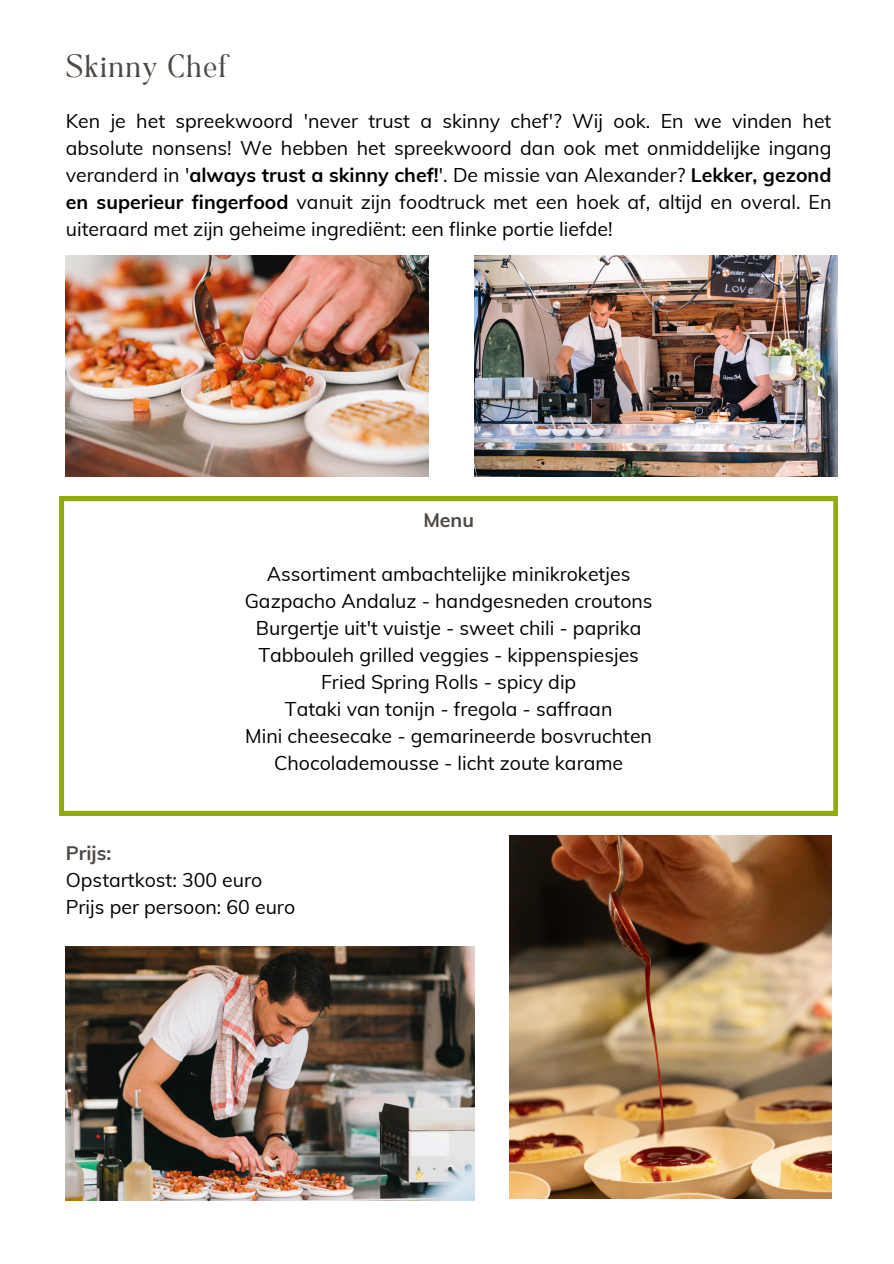
<style>
.page{position:relative;width:894px;height:1264px;background:#fff}
.page>*{position:absolute;margin:0;border:0;box-sizing:border-box;transform-origin:0 0}
.t1{font:22.5px "TAN Angleton";color:#4e4945}
.t2{font:19.5px/27px "Muli";color:#000;text-align:justify}
.t3{font:700 19.5px "Muli";color:#4e4945}
.s1{font-weight:700}
</style>
<div class="page">
<svg style="left:60px;top:496px;width:777px;height:319px"></svg>
<img style="left:66px;top:256px;width:363px;height:220px">
<img style="left:474px;top:256px;width:363px;height:220px">
<img style="left:66px;top:946px;width:408px;height:254px">
<img style="left:509px;top:835px;width:322px;height:363px">
<h1 class="t1" style="left:65px;top:54px;width:163px">Skinny Chef</h1>
<p class="t2" style="left:66px;top:107px;width:766px">Ken je het spreekwoord 'never trust a skinny chef'? Wij ook. En we vinden het absolute nonsens! We hebben het spreekwoord dan ook met onmiddelijke ingang veranderd in '<span class="s1">always trust a skinny chef!</span>'. De missie van Alexander? <span class="s1">Lekker, gezond en superieur fingerfood</span> vanuit zij n foodtruck met een hoek af, altijd en overal. En uiteraard met zijn geheime ingrediënt: een flinke portie liefde!</p>
<h2 class="t3" style="left:423px;top:507px;width:52px">Menu</h2>
<p class="t2" style="left:267px;top:560px;width:365px">Assortiment ambachtelij ke minikroketjes</p>
<p class="t2" style="left:245px;top:587px;width:409px">Gazpacho Andaluz - handgesneden croutons</p>
<p class="t2" style="left:256px;top:614px;width:387px">Burgertje uit't vuistje - sweet chili - paprika</p>
<p class="t2" style="left:258px;top:641px;width:382px">Tabbouleh grilled veggies - kippenspiesjes</p>
<p class="t2" style="left:321px;top:668px;width:257px">Fried Spring Rolls - spicy dip</p>
<p class="t2" style="left:285px;top:695px;width:329px">Tataki van tonijn - fregola - saffraan</p>
<p class="t2" style="left:245px;top:722px;width:408px">Mini cheesecake - gemarineerde bosvruchten</p>
<p class="t2" style="left:274px;top:749px;width:350px">Chocolademousse - licht zoute karame</p>
<p class="t3" style="left:66px;top:840px;width:47px">Prijs:</p>
<p class="t2" style="left:66px;top:865px;width:198px">Opstartkost: 300 euro</p>
<p class="t2" style="left:66px;top:892px;width:231px">Prijs per persoon: 60 euro</p>
</div>
